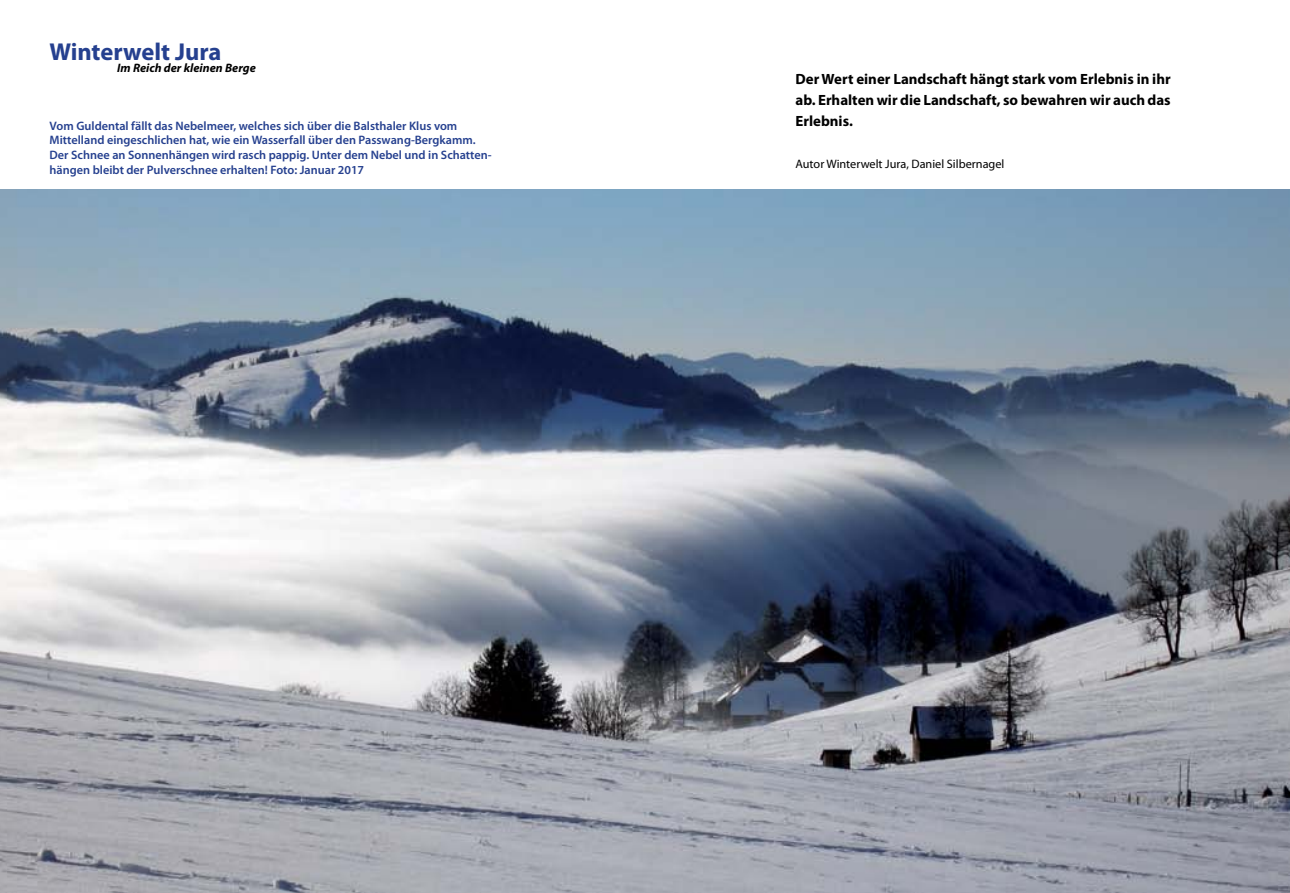
<style>
.page{position:relative;width:1290px;height:893px;background:#fff}
.page>*{position:absolute;margin:0;border:0;box-sizing:border-box;transform-origin:0 0}
.t1{font:700 24.5px "Myriad Pro";color:#25408f}
.t2{font:700 14.88px/21px "Myriad Pro";color:#000;text-align:justify}
.t3{font:600 12.25px/14.7px "Myriad Pro";color:#25408f}
.t4{font:12.25px "Myriad Pro";color:#000}
.t5{font:italic 700 12.25px "Myriad Pro";color:#000}
</style>
<div class="page">
<img style="left:0;top:189px;width:1290px;height:704px">
<h1 class="t1" style="left:50px;top:36px;width:173px">Winterwelt Jura</h1>
<p class="t5" style="left:117px;top:60px;width:140px">Im Reich der kleinen Berge</p>
<p class="t3" style="left:50px;top:118px;width:444px">Vom Guldental fällt das Nebelmeer, welches sich über die Balsthaler Klus vom Mittelland eingeschlichen hat, wie ein Wasserfall über den Passwang-Bergkamm.<br>Der Schnee an Sonnenhängen wird rasch pappig. Unter dem Nebel und in Schatten&shy;hängen bleibt der Pulverschnee erhalten! Foto: Januar 2017</p>
<p class="t2" style="left:795px;top:68px;width:377px">Der Wert einer Landschaft hängt stark vom Erlebnis in ihr ab. Erhalten wir die Landschaft, so bewahren wir auch das Erlebnis.</p>
<p class="t4" style="left:795px;top:156px;width:210px">Autor Winterwelt Jura, Daniel Silbernagel</p>
</div>
